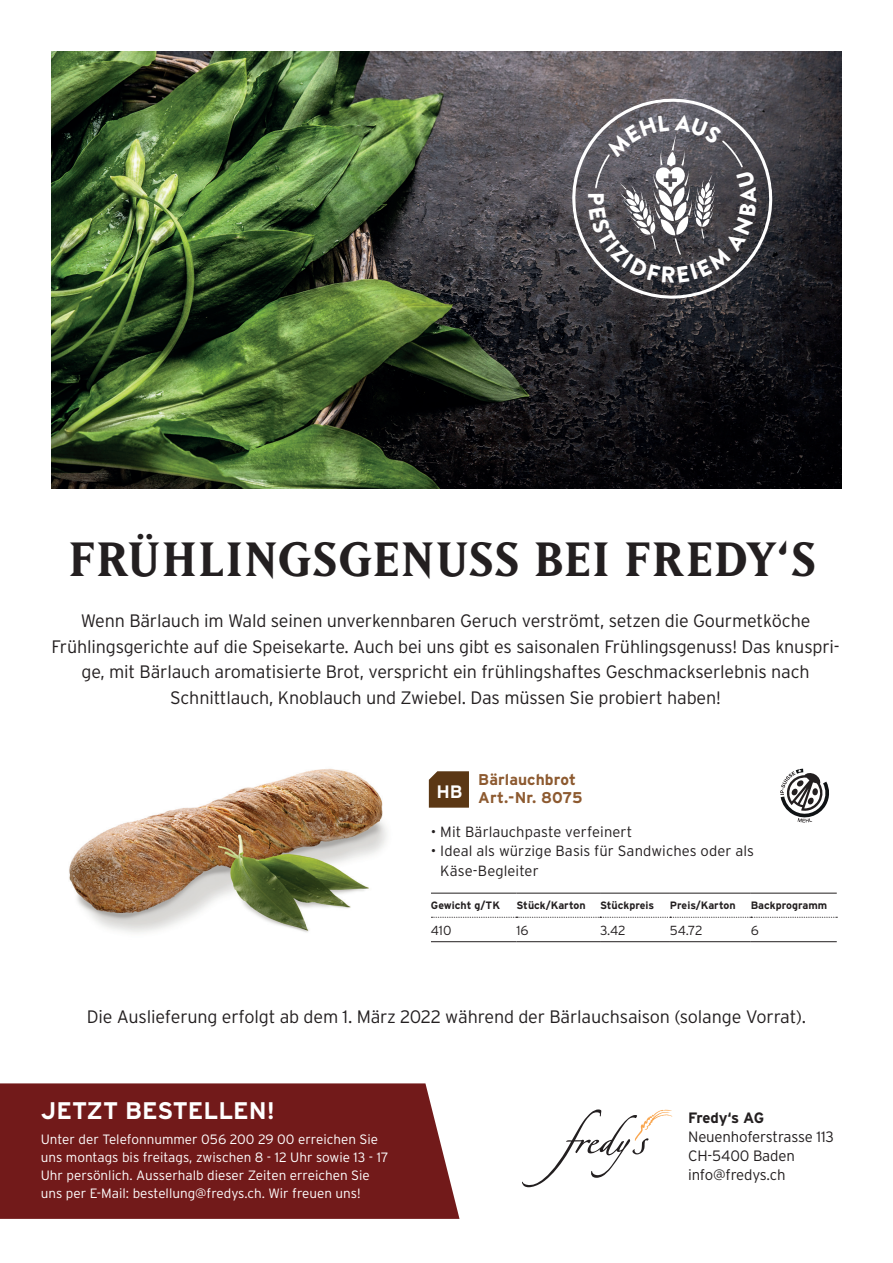
<style>
.page{position:relative;width:893px;height:1263px;background:#fff}
.page>*{position:absolute;margin:0;border:0;box-sizing:border-box;transform-origin:0 0}
.t1{font:700 47.4px "Matrix IIOT";letter-spacing:.04em;color:#231f20}
.t2{font:700 24px "Interstate";color:#fff}
.t3{font:900 22.5px "Brandon Grotesque";color:#fff}
.t4{font:300 18px/25.5px "Interstate";letter-spacing:-.01em;color:#231f20;text-align:center}
.t5{font:700 18px "Interstate";color:#fff}
.t6{font:700 15.6px/18px "Interstate";letter-spacing:.005em;color:#8d5a30}
.t7{font:300 15px/18.8px "Interstate";letter-spacing:-.01em;color:#231f20}
.t8{font:700 15px "Interstate";letter-spacing:-.025em;color:#231f20}
.t9{font:300 14.7px/19.5px "Interstate";letter-spacing:.005em;color:#231f20}
.t10{font:300 13.5px/18px "Interstate";color:#fff}
.t11{font:300 13.2px "Interstate";letter-spacing:-.005em;color:#231f20}
.t12{font:700 10.65px "Interstate";color:#231f20}
</style>
<div class="page">
<img style="left:51px;top:51px;width:791px;height:438px">
<svg style="left:522px;top:1109px;width:150px;height:79px"></svg>
<img style="left:69px;top:768px;width:318px;height:165px">
<hr style="left:431px;top:893px;width:85px;height:1px;background:#231f20">
<hr style="left:516px;top:893px;width:84px;height:1px;background:#231f20">
<hr style="left:600px;top:893px;width:70px;height:1px;background:#231f20">
<hr style="left:670px;top:893px;width:81px;height:1px;background:#231f20">
<hr style="left:751px;top:893px;width:86px;height:1px;background:#231f20">
<svg style="left:431px;top:917px;width:406px;height:1px"></svg>
<hr style="left:431px;top:941px;width:85px;height:1px;background:#231f20">
<hr style="left:516px;top:941px;width:84px;height:1px;background:#231f20">
<hr style="left:600px;top:941px;width:70px;height:1px;background:#231f20">
<hr style="left:670px;top:941px;width:81px;height:1px;background:#231f20">
<hr style="left:751px;top:941px;width:86px;height:1px;background:#231f20">
<svg style="left:429px;top:771px;width:40px;height:37px"></svg>
<svg style="left:780px;top:769px;width:49px;height:53px"></svg>
<svg style="left:566px;top:92px;width:213px;height:213px;background:#565459"></svg>
<div style="left:0;top:1083px;width:459px;height:136px;background:#721a1a"></div>
<svg style="left:589px;top:114px;width:168px;height:169px;background:#605e64"></svg>
<p class="t3" style="left:612px;top:192px;width:15px;rotate:90deg">P</p>
<h1 class="t1" style="left:69px;top:530px;width:748px">FRÜHLINGSGENUSS BEI FREDY‘S</h1>
<p class="t4" style="left:51px;top:608px;width:790px">Wenn Bärlauch im Wald seinen unverkennbaren Geruch verströmt, setzen die Gourmetköche Frühlingsgerichte auf die Speisekarte. Auch bei uns gibt es saisonalen Frühlingsgenuss! Das knuspri&shy;ge, mit Bärlauch aromatisierte Brot, verspricht ein frühlingshaftes Geschmackserlebnis nach Schnittlauch, Knoblauch und Zwiebel. Das müssen Sie probiert haben!</p>
<p class="t5" style="left:436px;top:781px;width:28px">HB</p>
<p class="t6" style="left:478px;top:771px;width:106px">Bärlauchbrot<br>Art.-Nr. 8075</p>
<p class="t9" style="left:431px;top:821px;width:203px">• Mit Bärlauchpaste verfeinert</p>
<p class="t9" style="left:440px;top:841px;width:315px;text-indent:-9px">• Ideal als würzige Basis für Sandwiches oder als<br>Käse-Begleiter</p>
<p class="t12" style="left:431px;top:900px;width:71px">Gewicht g/TK</p>
<p class="t12" style="left:516px;top:900px;width:71px">Stück/Karton</p>
<p class="t12" style="left:600px;top:900px;width:56px">Stückpreis</p>
<p class="t12" style="left:670px;top:900px;width:67px">Preis/Karton</p>
<p class="t12" style="left:751px;top:900px;width:78px">Backprogramm</p>
<p class="t11" style="left:431px;top:923px;width:22px">410</p>
<p class="t11" style="left:516px;top:923px;width:14px">16</p>
<p class="t11" style="left:600px;top:923px;width:27px">3.42</p>
<p class="t11" style="left:670px;top:923px;width:34px">54.72</p>
<p class="t11" style="left:751px;top:923px;width:10px">6</p>
<p class="t4" style="left:87px;top:1003px;width:721px">Die Auslieferung erfolgt ab dem 1. März 2022 während der Bärlauchsaison (solange Vorrat).</p>
<h2 class="t2" style="left:41px;top:1097px;width:236px">JETZT BESTELLEN!</h2>
<p class="t10" style="left:41px;top:1130px;width:349px">Unter der Telefonnummer 056 200 29 00 erreichen Sie uns montags bis freitags, zwischen 8 - 12 Uhr sowie 13 - 17<br>Uhr persönlich. Ausserhalb dieser Zeiten erreichen Sie uns per E-Mail: bestellung@fredys.ch. Wir freuen uns!</p>
<p class="t8" style="left:688px;top:1110px;width:78px">Fredy‘s AG</p>
<p class="t7" style="left:688px;top:1127px;width:147px">Neuenhoferstrasse 113<br>CH-5400 Baden info@fredys.ch</p>
</div>
